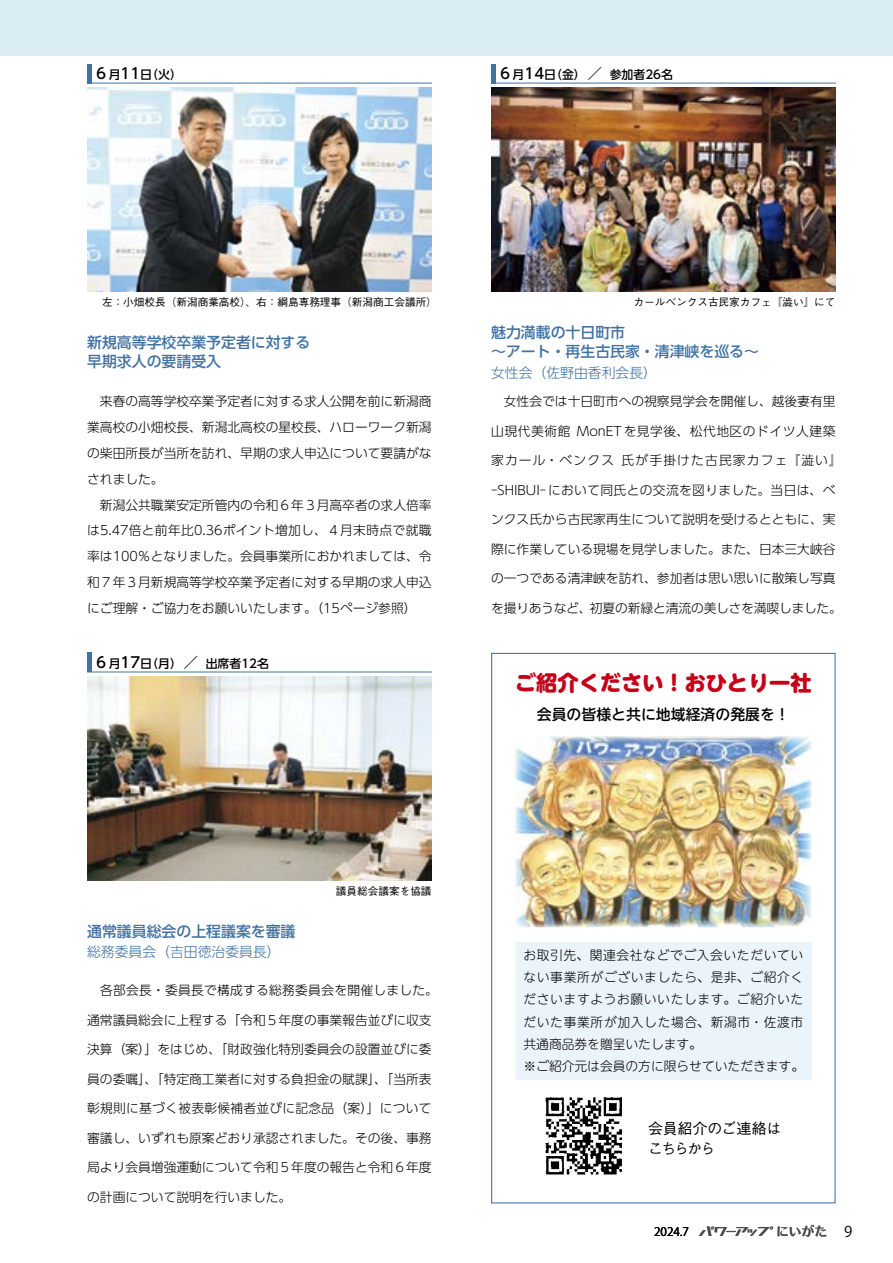
<style>
.page{position:relative;width:893px;height:1263px;background:#fff}
.page>*{position:absolute;margin:0;border:0;box-sizing:border-box;transform-origin:0 0}
.t1{font:800 21.3px "UD Shin M Go Pr 6 N";letter-spacing:-.005em;color:#c50018}
.t2{font:500 14.85px/19.2px "UD Shin Go Pr 6 N";color:#4172a1}
.t3{font:500 14.85px "UD Shin M Go Pr 6 N";color:#000}
.t4{font:500 14.85px/20.2px "Gothic BBB Pr 6 N";letter-spacing:-.025em;color:#000}
.t5{font:300 13.8px "UD Shin Go Pr 6 N";color:#4172a1}
.t6{font:300 12.75px/25.8px "UD Shin Go Pr 6 N";color:#000}
.t7{font:300 12.75px/22.4px "UD Shin M Go Pr 6 N";letter-spacing:.05em;color:#000}
.t8{font:300 12.75px "UD Shin Go Pr 6 N";letter-spacing:.02em;color:#000}
.t9{font:300 12.75px "UD Shin Go Pr 6 N";letter-spacing:.03em;color:#000}
.t10{font:300 12.75px "UD Shin Go Pr 6 N";letter-spacing:.045em;color:#000}
.t11{font:300 12.75px "UD Shin Go Pr 6 N";letter-spacing:.09em;color:#000}
.t12{font:500 11.85px "UD Shin Go Pr 6 N";color:#000}
.t13{font:11.7px "Koz Go Pr 6 N";color:#000}
.t14{font:500 10.65px "Gothic BBB Pr 6 N";color:#000}
.s1{font-size:14.85px}
.s2{font-family:"Gau Font Kana 0816";font-size:12px;color:#4c4a4a}
.s3{font-family:"UD Typos 515 Std";font-size:12.75px;color:#4c4a4a}
</style>
<div class="page">
<div style="left:0;top:0;width:893px;height:55px;background:#daecf3"></div>
<img style="left:87px;top:677px;width:345px;height:204px">
<img style="left:87px;top:88px;width:345px;height:204px">
<img style="left:491px;top:88px;width:345px;height:203px">
<div style="left:87px;top:653px;width:5px;height:19px;background:#4172a1"></div>
<hr style="left:92px;top:671px;width:340px;height:1px;background:#4172a1">
<div style="left:87px;top:64px;width:5px;height:19px;background:#4172a1"></div>
<hr style="left:92px;top:83px;width:340px;height:1px;background:#4172a1">
<div style="left:491px;top:64px;width:5px;height:19px;background:#4172a1"></div>
<hr style="left:496px;top:83px;width:340px;height:1px;background:#4172a1">
<img style="left:515px;top:736px;width:297px;height:191px">
<img style="left:545px;top:1097px;width:77px;height:78px">
<div style="left:515px;top:942px;width:297px;height:137px;background:#ecf4fb"></div>
<p class="t12" style="left:94px;top:65px;width:90px"><span class="s1">６</span>月<span class="s1">11</span>日（火）</p>
<p class="t12" style="left:498px;top:65px;width:177px"><span class="s1">６</span>月<span class="s1">14</span>日（金）<span class="s1">／</span> 参加者26名</p>
<p class="t14" style="left:102px;top:293px;width:336px">左：小畑校長（新潟商業高校）、右：綱島専務理事（新潟商工会議所）</p>
<p class="t14" style="left:634px;top:293px;width:203px">カールベンクス古民家カフェ『澁い』にて</p>
<p class="t2" style="left:87px;top:332px;width:225px">新規高等学校卒業予定者に対する早期求人の要請受入</p>
<p class="t2" style="left:491px;top:322px;width:269px">魅力満載の十日町市<br>～アート・再生古民家・清津峡を巡る～</p>
<p class="t5" style="left:491px;top:361px;width:167px">女性会（佐野由香利会長）</p>
<p class="t6" style="left:87px;top:388px;width:346px">　来春の高等学校卒業予定者に対する求人公開を前に新潟商業高校の小畑校長、新潟北高校の星校長、ハローワーク新潟の柴田所長が当所を訪れ、早期の求人申込について要請がなされました。<br>　新潟公共職業安定所管内の令和６年３月高卒者の求人倍率は5.47倍と前年比0.36ポイント増加し、４月末時点で就職率は100％となりました。会員事業所におかれましては、令和７年３月新規高等学校卒業予定者に対する早期の求人申込にご理解・ご協力をお願いいたします。（15ページ参照）</p>
<p class="t6" style="left:491px;top:388px;width:346px">　女性会では十日町市への視察見学会を開催し、越後妻有里</p>
<p class="t10" style="left:491px;top:421px;width:346px">山現代美術館 MonETを見学後、松代地区のドイツ人建築</p>
<p class="t11" style="left:491px;top:450px;width:352px">家カール・ベンクス 氏が手掛けた古民家カフェ『澁い』</p>
<p class="t9" style="left:491px;top:480px;width:346px">-SHIBUI-において同氏との交流を図りました。当日は、ベ</p>
<p class="t6" style="left:491px;top:506px;width:346px">ンクス氏から古民家再生について説明を受けるとともに、実</p>
<p class="t6" style="left:491px;top:536px;width:346px">際に作業している現場を見学しました。また、日本三大峡谷</p>
<p class="t6" style="left:491px;top:565px;width:346px">の一つである清津峡を訪れ、参加者は思い思いに散策し写真</p>
<p class="t6" style="left:491px;top:595px;width:352px">を撮りあうなど、初夏の新緑と清流の美しさを満喫しました。</p>
<p class="t12" style="left:94px;top:654px;width:177px"><span class="s1">６</span>月<span class="s1">17</span>日（月）<span class="s1">／</span> 出席者12名</p>
<p class="t2" style="left:87px;top:921px;width:210px">通常議員総会の上程議案を審議</p>
<p class="t5" style="left:87px;top:940px;width:195px">総務委員会（吉田徳治委員長）</p>
<p class="t14" style="left:336px;top:882px;width:97px">議員総会議案を協議</p>
<p class="t8" style="left:87px;top:980px;width:352px">　各部会長・委員長で構成する総務委員会を開催しました。</p>
<p class="t6" style="left:87px;top:1006px;width:346px">通常議員総会に上程する「令和５年度の事業報告並びに収支</p>
<p class="t6" style="left:87px;top:1036px;width:346px">決算（案）」をはじめ、「財政強化特別委員会の設置並びに委</p>
<p class="t6" style="left:87px;top:1065px;width:346px">員の委嘱」、「特定商工業者に対する負担金の賦課」、「当所表</p>
<p class="t8" style="left:87px;top:1098px;width:346px">彰規則に基づく被表彰候補者並びに記念品（案）」について</p>
<p class="t6" style="left:87px;top:1125px;width:346px">審議し、いずれも原案どおり承認されました。その後、事務</p>
<p class="t6" style="left:87px;top:1154px;width:346px">局より会員増強運動について令和５年度の報告と令和６年度</p>
<p class="t6" style="left:87px;top:1184px;width:206px">の計画について説明を行いました。</p>
<h1 class="t1" style="left:515px;top:664px;width:298px">ご紹介ください！おひとり一社</h1>
<p class="t3" style="left:537px;top:701px;width:254px">会員の皆様と共に地域経済の発展を！</p>
<p class="t7" style="left:523px;top:943px;width:282px">お取引先、関連会社などでご入会いただいていない事業所がございましたら、是非、ご紹介くださいますようお願いいたします。ご紹介いただいた事業所が加入した場合、新潟市・佐渡市共通商品券を贈呈いたします。<br>※ご紹介元は会員の方に限らせていただきます。</p>
<p class="t4" style="left:648px;top:1117px;width:134px">会員紹介のご連絡はこちらから</p>
<p class="t13" style="left:654px;top:1225px;width:200px">2024.7 <span class="s2">I0¥3YK</span> <span class="s3">にいがた</span> <span class="s1">9</span></p>
</div>
